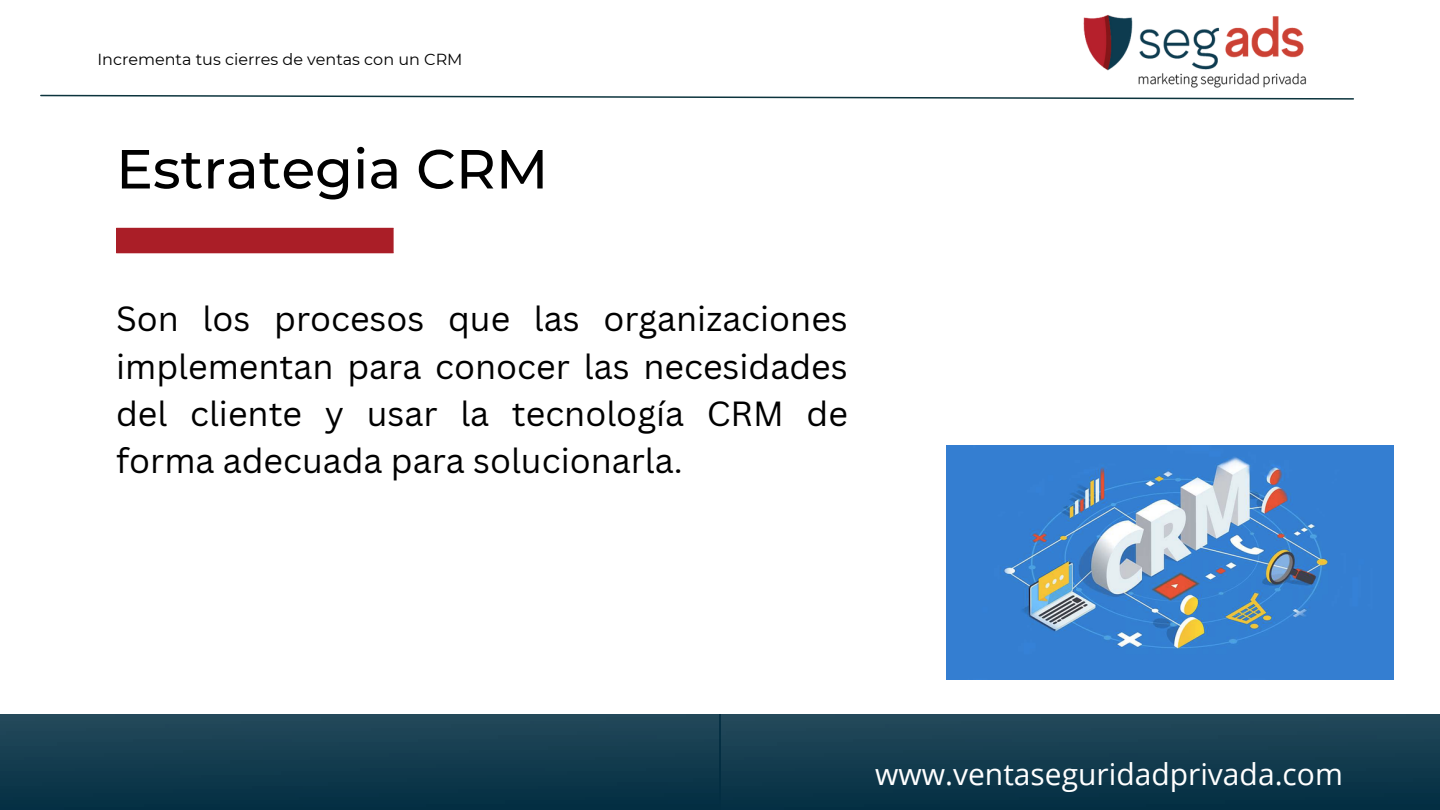
<style>
.page{position:relative;width:1440px;height:810px;background:#fff}
.page>*{position:absolute;margin:0;border:0;box-sizing:border-box;transform-origin:0 0}
.t1{font:500 55px "Montserrat";color:#000}
.t2{font:34px/47.2px "Canva Sans";color:#000;text-align:justify}
.t3{font:30px "Open Sans";color:#fff}
.t4{font:16px "Montserrat";color:#000}
</style>
<div class="page">
<img style="left:0;top:714px;width:1440px;height:96px">
<img style="left:1083px;top:15px;width:224px;height:73px">
<div style="left:116px;top:228px;width:278px;height:25px;background:#aa1e27"></div>
<svg style="left:40px;top:94px;width:1314px;height:6px"></svg>
<img style="left:947px;top:445px;width:446px;height:234px">
<p class="t4" style="left:97px;top:49px;width:367px">Incrementa tus cierres de ventas con un CRM</p>
<h1 class="t1" style="left:116px;top:135px;width:434px">Estrategia CRM</h1>
<p class="t2" style="left:116px;top:295px;width:733px">Son los procesos que las organizaciones implementan para conocer las necesidades del cliente y usar la tecnología CRM de forma adecuada para solucionarla.</p>
<p class="t3" style="left:875px;top:753px;width:469px">www.ventaseguridadprivada.com</p>
</div>
